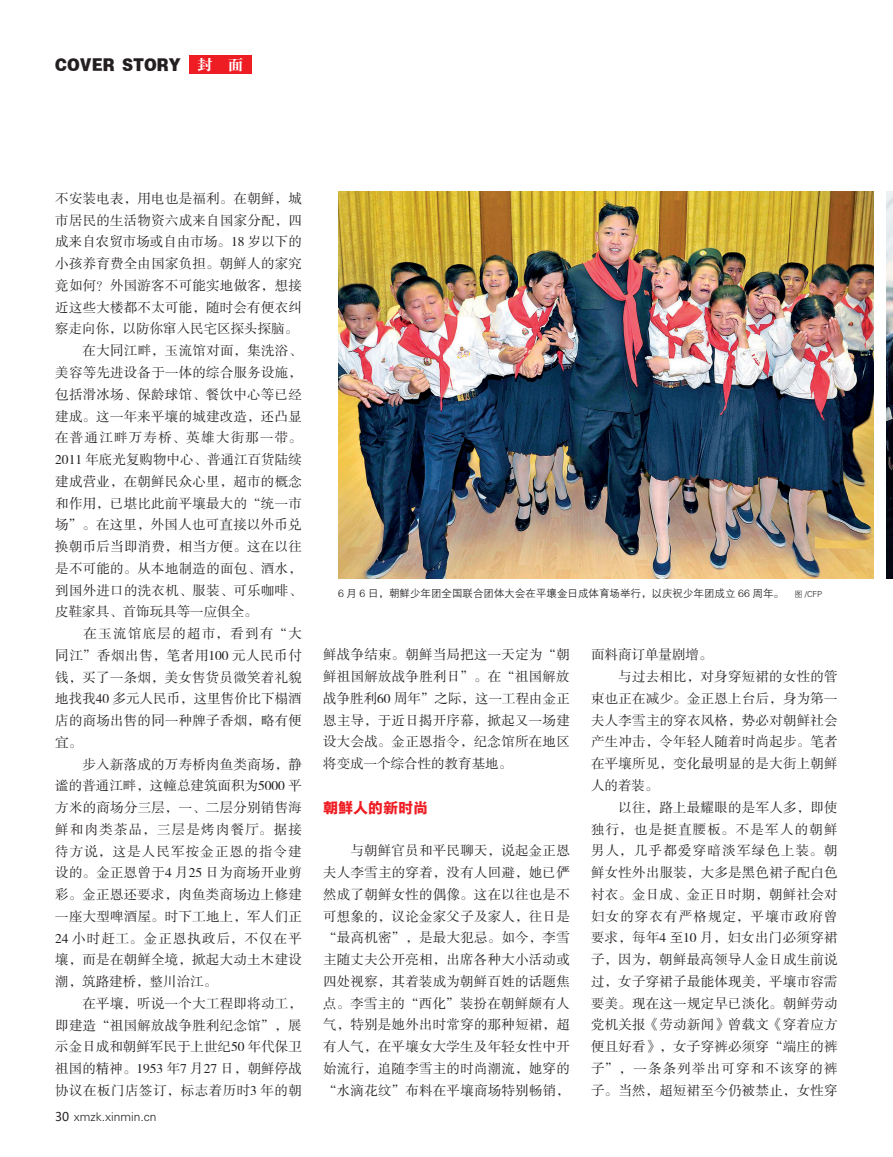
<style>
.page{position:relative;width:893px;height:1157px;background:#fff}
.page>*{position:absolute;margin:0;border:0;box-sizing:border-box;transform-origin:0 0}
.t1{font:15px "FZYDTHJW GB1 0";color:#231f20}
.t2{font:15px "FZYDCHJW GB1 0";color:#ee1d23}
.t3{font:13.5px/21.8px "FZSSJW GB1 0";letter-spacing:.02em;color:#231f20}
.t4{font:12px "FZXH1 JW GB1 0";color:#231f20}
.t5{font:12px "Microsoft Ya Hei";color:#231f20}
.t6{font:10.5px "FZZDXJW GB1 0";color:#231f20}
.s1{font-family:"FZCYSK GBK1 0";color:#fff}
.s2{font-family:"FZXH1 JW GB1 0";font-size:8.25px}
</style>
<div class="page">
<div style="left:189px;top:55px;width:62px;height:18px;background:#ee1d23"></div>
<img style="left:886px;top:191px;width:7px;height:387px">
<img style="left:338px;top:191px;width:536px;height:387px">
<p class="t1" style="left:55px;top:56px;width:189px">COVER STORY <span class="s1">封 面</span></p>
<p class="t3" style="left:55px;top:188px;width:248px">不安装电表，用电也是福利。在朝鲜，城市居民的生活物资六成来自国家分配，四成来自农贸市场或自由市场。18 岁以下的小孩养育费全由国家负担。朝鲜人的家究竟如何？外国游客不可能实地做客，想接近这些大楼都不太可能，随时会有便衣纠察走向你，以防你窜入民宅区探头探脑。　　在大同江畔，玉流馆对面，集洗浴、美容等先进设备于一体的综合服务设施，包括滑冰场、保龄球馆、餐饮中心等已经建成。这一年来平壤的城建改造，还凸显在普通江畔万寿桥、英雄大街那一带。<br>2011 年底光复购物中心、普通江百货陆续建成营业，在朝鲜民众心里，超市的概念和作用，已堪比此前平壤最大的“统一市场”。在这里，外国人也可直接以外币兑换朝币后当即消费，相当方便。这在以往是不可能的。从本地制造的面包、酒水，到国外进口的洗衣机、服装、可乐咖啡、皮鞋家具、首饰玩具等一应俱全。<br>　　在玉流馆底层的超市，看到有“大同江”香烟出售，笔者用100 元人民币付钱，买了一条烟，美女售货员微笑着礼貌地找我40 多元人民币，这里售价比下榻酒店的商场出售的同一种牌子香烟，略有便宜。<br>　　步入新落成的万寿桥肉鱼类商场，静谧的普通江畔，这幢总建筑面积为5000 平方米的商场分三层，一、二层分别销售海鲜和肉类茶品，三层是烤肉餐厅。据接待方说，这是人民军按金正恩的指令建设的。金正恩曾于4 月25 日为商场开业剪彩。金正恩还要求，肉鱼类商场边上修建一座大型啤酒屋。时下工地上，军人们正<br>24 小时赶工。金正恩执政后，不仅在平壤，而是在朝鲜全境，掀起大动土木建设潮，筑路建桥，整川治江。<br>　　在平壤，听说一个大工程即将动工，即建造“祖国解放战争胜利纪念馆”，展示金日成和朝鲜军民于上世纪50 年代保卫祖国的精神。1953 年7 月27 日，朝鲜停战协议在板门店签订，标志着历时3 年的朝</p>
<p class="t5" style="left:55px;top:1108px;width:16px">30</p>
<p class="t4" style="left:55px;top:1109px;width:103px">　 xmzk.xinmin.cn</p>
<p class="t6" style="left:338px;top:588px;width:486px">6 月 6 日，朝鲜少年团全国联合团体大会在平壤金日成体育场举行，以庆祝少年团成立 66 周年。　<span class="s2">图 /CFP</span></p>
<p class="t3" style="left:323px;top:644px;width:248px;text-align:justify">鲜战争结束。朝鲜当局把这一天定为“朝鲜祖国解放战争胜利日”。在“祖国解放战争胜利60 周年”之际，这一工程由金正恩主导，于近日揭开序幕，掀起又一场建设大会战。金正恩指令，纪念馆所在地区将变成一个综合性的教育基地。</p>
<p class="t2" style="left:323px;top:799px;width:106px">朝鲜人的新时尚</p>
<p class="t3" style="left:323px;top:840px;width:248px;text-align:justify">　　与朝鲜官员和平民聊天，说起金正恩夫人李雪主的穿着，没有人回避，她已俨然成了朝鲜女性的偶像。这在以往也是不可想象的，议论金家父子及家人，往日是“最高机密”，是最大犯忌。如今，李雪主随丈夫公开亮相，出席各种大小活动或四处视察，其着装成为朝鲜百姓的话题焦点。李雪主的“西化”装扮在朝鲜颇有人气，特别是她外出时常穿的那种短裙，超有人气，在平壤女大学生及年轻女性中开始流行，追随李雪主的时尚潮流，她穿的“水滴花纹”布料在平壤商场特别畅销，</p>
<p class="t3" style="left:591px;top:644px;width:248px">面料商订单量剧增。<br>　　与过去相比，对身穿短裙的女性的管束也正在减少。金正恩上台后，身为第一夫人李雪主的穿衣风格，势必对朝鲜社会产生冲击，令年轻人随着时尚起步。笔者在平壤所见，变化最明显的是大街上朝鲜人的着装。<br>　　以往，路上最耀眼的是军人多，即使独行，也是挺直腰板。不是军人的朝鲜男人，几乎都爱穿暗淡军绿色上装。朝鲜女性外出服装，大多是黑色裙子配白色衬衣。金日成、金正日时期，朝鲜社会对妇女的穿衣有严格规定，平壤市政府曾要求，每年4 至10 月，妇女出门必须穿裙子，因为，朝鲜最高领导人金日成生前说过，女子穿裙子最能体现美，平壤市容需要美。现在这一规定早已淡化。朝鲜劳动党机关报《劳动新闻》曾载文《穿着应方便且好看》，女子穿裤必须穿“端庄的裤子”，一条条列举出可穿和不该穿的裤子。当然，超短裙至今仍被禁止，女性穿</p>
</div>
